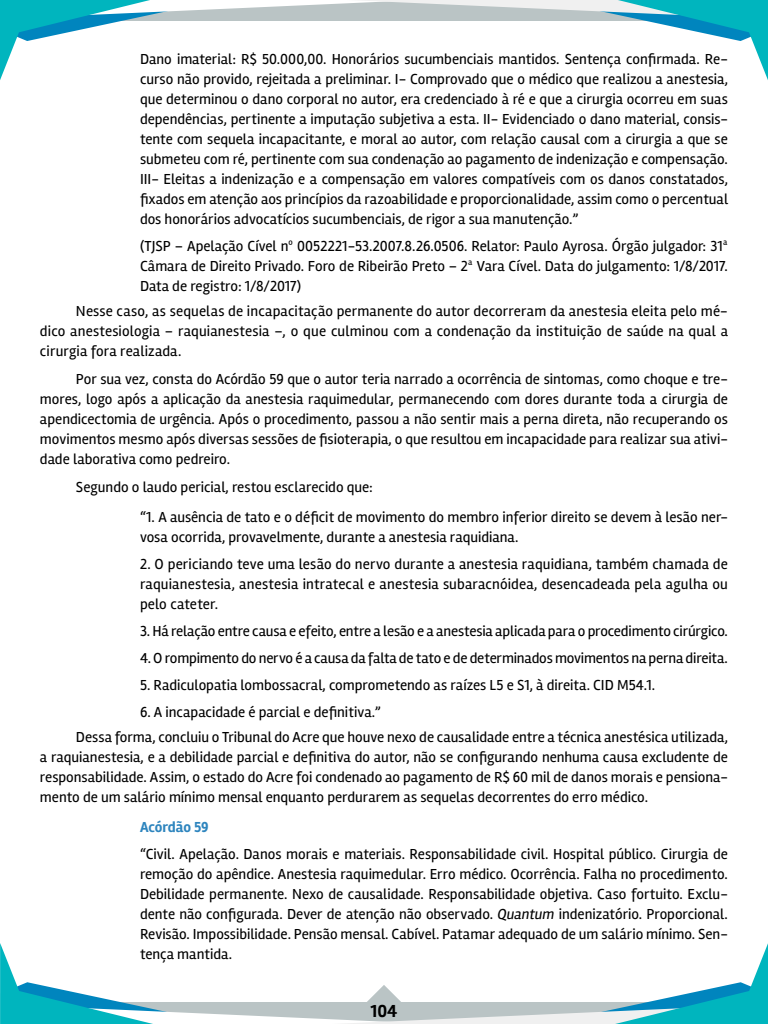
<style>
.page{position:relative;width:768px;height:1024px;background:#fff}
.page>*{position:absolute;margin:0;border:0;box-sizing:border-box;transform-origin:0 0}
.t1{font:700 18px "Rambla";color:#000}
.t2{font:15px/20px "Rambla";color:#000;text-align:justify}
.t3{font:700 15px "Rambla";letter-spacing:-.005em;color:#2e85be}
.s1{font-style:italic}
</style>
<div class="page">
<svg style="left:0;top:943px;width:768px;height:81px"></svg>
<svg style="left:0;top:0;width:768px;height:80px"></svg>
<p class="t2" style="left:140px;top:49px;width:590px">Dano imaterial: R$ 50.000,00. Honorários sucumbenciais mantidos. Sentença confirmada. Re&shy;curso não provido, rejeitada a preliminar. I- Comprovado que o médico que realizou a anestesia, que determinou o dano corporal no autor, era credenciado à ré e que a cirurgia ocorreu em suas dependências, pertinente a imputação subjetiva a esta. II- Evidenciado o dano material, consis&shy;tente com sequela incapacitante, e moral ao autor, com relação causal com a cirurgia a que se submeteu com ré, pertinente com sua condenação ao pagamento de indenização e compensação.<br>III- Eleitas a indenização e a compensação em valores compatíveis com os danos constatados, fixados em atenção aos princípios da razoabilidade e proporcionalidade, assim como o percentual dos honorários advocatícios sucumbenciais, de rigor a sua manutenção.”</p>
<p class="t2" style="left:140px;top:236px;width:589px">(TJSP – Apelação Cível nº 0052221-53.2007.8.26.0506. Relator: Paulo Ayrosa. Órgão julgador: 31ª Câmara de Direito Privado. Foro de Ribeirão Preto – 2ª Vara Cível. Data do julgamento: 1/8/2017.<br>Data de registro: 1/8/2017)</p>
<p class="t2" style="left:40px;top:301px;width:690px;text-indent:36px">Nesse caso, as sequelas de incapacitação permanente do autor decorreram da anestesia eleita pelo mé&shy;dico anestesiologia – raquianestesia –, o que culminou com a condenação da instituição de saúde na qual a cirurgia fora realizada.</p>
<p class="t2" style="left:40px;top:369px;width:690px;text-indent:36px">Por sua vez, consta do Acórdão 59 que o autor teria narrado a ocorrência de sintomas, como choque e tre&shy;mores, logo após a aplicação da anestesia raquimedular, permanecendo com dores durante toda a cirurgia de apendicectomia de urgência. Após o procedimento, passou a não sentir mais a perna direta, não recuperando os movimentos mesmo após diversas sessões de fisioterapia, o que resultou em incapacidade para realizar sua ativi&shy;dade laborativa como pedreiro.</p>
<p class="t2" style="left:140px;top:472px;width:590px;line-height:30px;text-indent:-64px">Segundo o laudo pericial, restou esclarecido que:<br>“1. A ausência de tato e o déficit de movimento do membro inferior direito se devem à lesão ner-</p>
<p class="t2" style="left:140px;top:527px;width:380px">vosa ocorrida, provavelmente, durante a anestesia raquidiana.</p>
<p class="t2" style="left:140px;top:554px;width:590px">2. O periciando teve uma lesão do nervo durante a anestesia raquidiana, também chamada de raquianestesia, anestesia intratecal e anestesia subaracnóidea, desencadeada pela agulha ou pelo cateter.</p>
<p class="t2" style="left:140px;top:621px;width:590px">3. Há relação entre causa e efeito, entre a lesão e a anestesia aplicada para o procedimento cirúrgico.</p>
<p class="t2" style="left:140px;top:648px;width:589px">4. O rompimento do nervo é a causa da falta de tato e de determinados movimentos na perna direita.</p>
<p class="t2" style="left:140px;top:675px;width:517px">5. Radiculopatia lombossacral, comprometendo as raízes L5 e S1, à direita. CID M54.1.</p>
<p class="t2" style="left:76px;top:699px;width:653px;line-height:25px;text-indent:64px">6. A incapacidade é parcial e definitiva.”<br>Dessa forma, concluiu o Tribunal do Acre que houve nexo de causalidade entre a técnica anestésica utilizada,</p>
<p class="t2" style="left:40px;top:747px;width:690px">a raquianestesia, e a debilidade parcial e definitiva do autor, não se configurando nenhuma causa excludente de responsabilidade. Assim, o estado do Acre foi condenado ao pagamento de R$ 60 mil de danos morais e pensiona&shy;mento de um salário mínimo mensal enquanto perdurarem as sequelas decorrentes do erro médico.</p>
<p class="t3" style="left:140px;top:818px;width:70px">Acórdão 59</p>
<p class="t2" style="left:140px;top:844px;width:590px">“Civil. Apelação. Danos morais e materiais. Responsabilidade civil. Hospital público. Cirurgia de remoção do apêndice. Anestesia raquimedular. Erro médico. Ocorrência. Falha no procedimento.<br>Debilidade permanente. Nexo de causalidade. Responsabilidade objetiva. Caso fortuito. Exclu&shy;dente não configurada. Dever de atenção não observado. <span class="s1">Quantum</span> indenizatório. Proporcional.<br>Revisão. Impossibilidade. Pensão mensal. Cabível. Patamar adequado de um salário mínimo. Sen&shy;tença mantida.</p>
<p class="t1" style="left:371px;top:1000px;width:28px">104</p>
</div>
